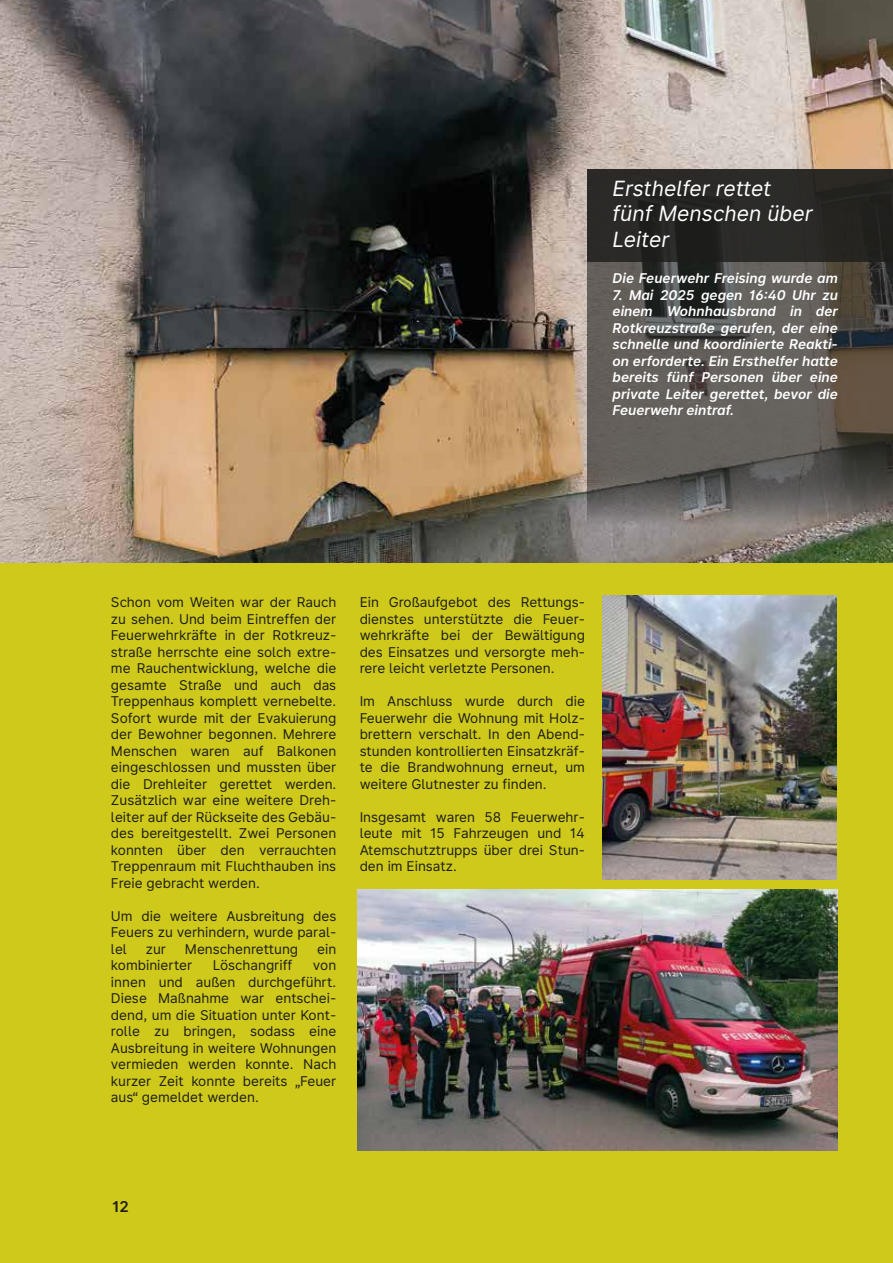
<style>
.page{position:relative;width:893px;height:1263px;background:#fff}
.page>*{position:absolute;margin:0;border:0;box-sizing:border-box;transform-origin:0 0}
.t1{font:italic 21px/25.2px "Freising Sans";color:#fff}
.t2{font:700 15px "Freising Sans";color:#1d1d1b}
.t3{font:13.5px/16.5px "Freising Sans";color:#1d1d1b;text-align:justify}
.t4{font:italic 700 13.5px/16.5px "Freising Sans";color:#fff;text-align:justify}
</style>
<div class="page">
<div style="left:0;top:562px;width:893px;height:701px;background:#cec91a"></div>
<img style="left:358px;top:890px;width:480px;height:260px">
<img style="left:603px;top:595px;width:234px;height:284px">
<img style="left:0;top:0;width:893px;height:562px">
<svg style="left:588px;top:262px;width:305px;height:301px;background:#605d57"></svg>
<div style="left:587px;top:169px;width:306px;height:93px;background:linear-gradient(to right,#282826,#262522)"></div>
<h1 class="t1" style="left:613px;top:175px;width:202px">Ersthelfer rettet fünf Menschen über<br>Leiter</h1>
<p class="t4" style="left:613px;top:270px;width:227px">Die Feuerwehr Freising wurde am</p>
<p class="t4" style="left:613px;top:286px;width:227px">7. Mai 2025 gegen 16:40 Uhr zu einem Wohnhausbrand in der Rotkreuzstraße gerufen, der eine schnelle und koordinierte Reakti&shy;on erforderte. Ein Ersthelfer hatte bereits fünf Personen über eine private Leiter gerettet, bevor die Feuerwehr eintraf.</p>
<p class="t3" style="left:111px;top:594px;width:227px">Schon vom Weiten war der Rauch zu sehen. Und beim Eintreffen der Feuerwehrkräfte in der Rotkreuz&shy;straße herrschte eine solch extre&shy;me Rauchentwicklung, welche die gesamte Straße und auch das Treppenhaus komplett vernebelte.<br>Sofort wurde mit der Evakuierung der Bewohner begonnen. Mehrere Menschen waren auf Balkonen eingeschlossen und mussten über die Drehleiter gerettet werden.<br>Zusätzlich war eine weitere Dreh&shy;leiter auf der Rückseite des Gebäu&shy;des bereitgestellt. Zwei Personen konnten über den verrauchten Treppenraum mit Fluchthauben ins Freie gebracht werden.</p>
<p class="t3" style="left:111px;top:907px;width:227px">Um die weitere Ausbreitung des Feuers zu verhindern, wurde paral&shy;lel</p>
<p class="t3" style="left:146px;top:940px;width:22px">zur</p>
<p class="t3" style="left:185px;top:940px;width:115px">Menschenrettung</p>
<p class="t3" style="left:317px;top:940px;width:21px">ein</p>
<p class="t3" style="left:111px;top:956px;width:83px">kombinierter</p>
<p class="t3" style="left:213px;top:956px;width:81px">Löschangriff</p>
<p class="t3" style="left:111px;top:956px;width:227px;text-indent:202px">von innen und außen durchgeführt.<br>Diese Maßnahme war entschei&shy;dend, um die Situation unter Kont&shy;rolle zu bringen, sodass eine Ausbreitung in weitere Wohnungen vermieden werden konnte. Nach kurzer Zeit konnte bereits „Feuer aus“ gemeldet werden.</p>
<p class="t3" style="left:360px;top:594px;width:227px">Ein Großaufgebot des Rettungs&shy;dienstes unterstützte die Feuer&shy;wehrkräfte bei der Bewältigung des Einsatzes und versorgte meh&shy;rere leicht verletzte Personen.</p>
<p class="t3" style="left:360px;top:693px;width:227px">Im Anschluss wurde durch die Feuerwehr die Wohnung mit Holz&shy;brettern verschalt. In den Abend&shy;stunden kontrollierten Einsatzkräf&shy;te die Brandwohnung erneut, um weitere Glutnester zu finden.</p>
<p class="t3" style="left:360px;top:808px;width:227px">Insgesamt waren 58 Feuerwehr&shy;leute mit 15 Fahrzeugen und 14<br>Atemschutztrupps über drei Stun&shy;den im Einsatz.</p>
<p class="t2" style="left:112px;top:1195px;width:18px">12</p>
</div>
